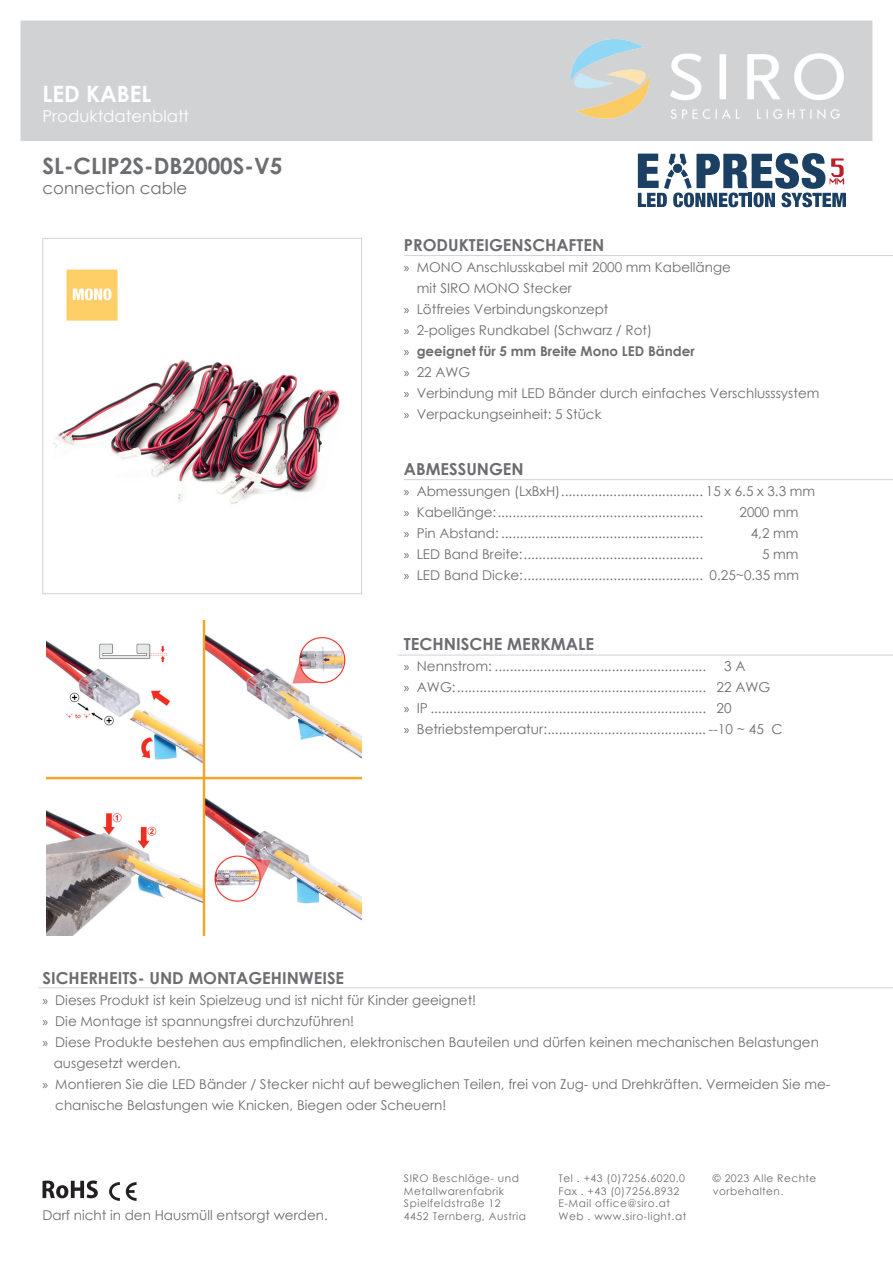
<style>
.page{position:relative;width:893px;height:1263px;background:#fff}
.page>*{position:absolute;margin:0;border:0;box-sizing:border-box;transform-origin:0 0}
.t1{font:700 22.5px "Century Gothic";color:#6c6d70}
.t2{font:700 22.5px "Century Gothic";color:#fff}
.t3{font:700 16.65px "Century Gothic";color:#6c6d70}
.t4{font:700 16.5px "Century Gothic";color:#6c6d70}
.t5{font:16.5px "Century Gothic";color:#fff}
.t6{font:16.5px "Century Gothic";color:#6c6d70}
.t7{font:13.65px/21.1px "Century Gothic";color:#6c6d70}
.t8{font:13.5px/21px "Century Gothic";color:#6c6d70}
.t9{font:700 13.5px "Century Gothic";color:#6c6d70}
.t10{font:10.5px/12.6px "Century Gothic";letter-spacing:.05em;color:#6c6d70}
.s1{font-family:"Myriad Pro"}
.s2{font-family:"Myriad Pro";font-weight:400}
.s3{font-family:"Myriad Pro";font-size:13.5px}
</style>
<div class="page">
<div style="left:21px;top:21px;width:851px;height:120px;background:#d1d2d4"></div>
<img style="left:571px;top:40px;width:272px;height:78px">
<svg style="left:43px;top:1180px;width:55px;height:18px"></svg>
<svg style="left:109px;top:1182px;width:27px;height:19px"></svg>
<div style="left:43px;top:238px;width:319px;height:356px;border:1px solid #d1d2d4"></div>
<img style="left:53px;top:360px;width:287px;height:144px">
<img style="left:66px;top:269px;width:52px;height:52px">
<hr style="left:404px;top:255px;width:489px;height:1px;background:#d1d2d4">
<hr style="left:398px;top:655px;width:495px;height:1px;background:#d1d2d4">
<hr style="left:38px;top:987px;width:855px;height:1px;background:#d1d2d4">
<hr style="left:404px;top:479px;width:489px;height:1px;background:#d1d2d4">
<img style="left:47px;top:621px;width:315px;height:315px">
<svg style="left:638px;top:153px;width:208px;height:54px"></svg>
<h1 class="t2" style="left:43px;top:77px;width:110px">LED KABEL</h1>
<p class="t5" style="left:43px;top:105px;width:148px">Produktdatenblatt</p>
<h1 class="t1" style="left:43px;top:149px;width:241px">SL-CLIP2S-DB2000S-V5</h1>
<p class="t6" style="left:43px;top:177px;width:146px">connection cable</p>
<p class="t4" style="left:404px;top:232px;width:202px">PRODUKTEIGENSCHAFTEN</p>
<p class="t8" style="left:404px;top:256px;width:328px"><span class="s1">»</span> MONO Anschlusskabel mit 2000 mm Kabellänge</p>
<p class="t8" style="left:417px;top:277px;width:157px">mit SIRO MONO Stecker</p>
<p class="t8" style="left:404px;top:298px;width:206px"><span class="s1">»</span> Lötfreies Verbindungskonzept</p>
<p class="t8" style="left:404px;top:319px;width:250px"><span class="s1">»</span> 2-poliges Rundkabel (Schwarz / Rot)</p>
<p class="t9" style="left:404px;top:341px;width:292px"><span class="s2">»</span> geeignet für 5 mm Breite Mono LED Bänder</p>
<p class="t8" style="left:404px;top:361px;width:68px"><span class="s1">»</span> 22 AWG</p>
<p class="t8" style="left:404px;top:382px;width:417px"><span class="s1">»</span> Verbindung mit LED Bänder durch einfaches Verschlusssystem</p>
<p class="t8" style="left:404px;top:403px;width:199px"><span class="s1">»</span> Verpackungseinheit: 5 Stück</p>
<p class="t4" style="left:404px;top:457px;width:121px">ABMESSUNGEN</p>
<p class="t8" style="left:404px;top:481px;width:413px"><span class="s1">»</span> Abmessungen (LxBxH)...................................... 15 x 6.5 x 3.3 mm <span class="s1">»</span> Kabellänge:.......................................................</p>
<p class="t8" style="left:739px;top:502px;width:60px">2000 mm</p>
<p class="t8" style="left:404px;top:523px;width:301px"><span class="s1">»</span> Pin Abstand: ......................................................</p>
<p class="t8" style="left:751px;top:523px;width:49px">4,2 mm</p>
<p class="t8" style="left:404px;top:544px;width:301px"><span class="s1">»</span> LED Band Breite:................................................</p>
<p class="t8" style="left:404px;top:544px;width:397px;text-align:right">5 mm<br><span class="s1">»</span> LED Band Dicke:................................................ 0.25~0.35 mm</p>
<p class="t3" style="left:404px;top:631px;width:192px">TECHNISCHE MERKMALE</p>
<p class="t7" style="left:404px;top:655px;width:304px"><span class="s3">»</span> Nennstrom: ........................................................</p>
<p class="t7" style="left:404px;top:655px;width:380px;text-indent:320px">3 A<br><span class="s3">»</span> AWG:.................................................................. 22 AWG<br><span class="s3">»</span> IP ......................................................................... 20<br><span class="s3">»</span> Betriebstemperatur:.......................................... --10 ~ 45 C</p>
<p class="t4" style="left:43px;top:966px;width:303px">SICHERHEITS- UND MONTAGEHINWEISE</p>
<p class="t8" style="left:43px;top:990px;width:435px"><span class="s1">»</span> Dieses Produkt ist kein Spielzeug und ist nicht für Kinder geeignet!</p>
<p class="t8" style="left:43px;top:1011px;width:313px"><span class="s1">»</span> Die Montage ist spannungsfrei durchzuführen!</p>
<p class="t8" style="left:43px;top:1032px;width:778px"><span class="s1">»</span> Diese Produkte bestehen aus empfindlichen, elektronischen Bauteilen und dürfen keinen mechanischen Belastungen</p>
<p class="t8" style="left:54px;top:1053px;width:129px">ausgesetzt werden.</p>
<p class="t8" style="left:43px;top:1074px;width:789px"><span class="s1">»</span> Montieren Sie die LED Bänder / Stecker nicht auf beweglichen Teilen, frei von Zug- und Drehkräften. Vermeiden Sie me-</p>
<p class="t8" style="left:55px;top:1095px;width:393px">chanische Belastungen wie Knicken, Biegen oder Scheuern!</p>
<p class="t8" style="left:43px;top:1205px;width:287px">Darf nicht in den Hausmüll entsorgt werden.</p>
<p class="t10" style="left:404px;top:1172px;width:124px">SIRO Beschläge- und<br>Metallwarenfabrik<br>Spielfeldstraße 12<br>4452 Ternberg, Austria</p>
<p class="t10" style="left:558px;top:1172px;width:129px">Tel . +43 (0)7256.6020.0<br>Fax . +43 (0)7256.8932<br>E-Mail office@siro.at<br>Web . www.siro-light.at</p>
<p class="t10" style="left:713px;top:1172px;width:105px">© 2023 Alle Rechte vorbehalten.</p>
</div>
